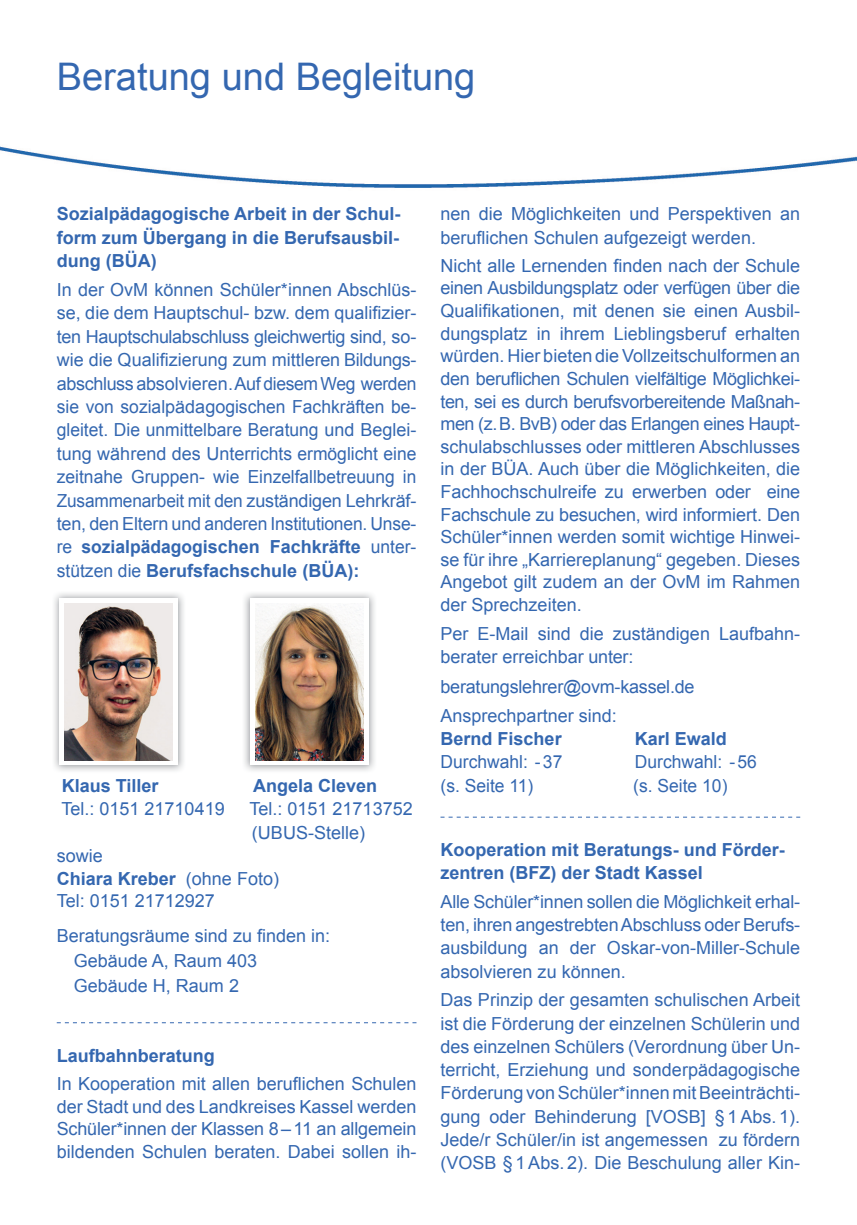
<style>
.page{position:relative;width:857px;height:1225px;background:#fff}
.page>*{position:absolute;margin:0;border:0;box-sizing:border-box;transform-origin:0 0}
.t1{font:38px "Arial";color:#3467b0}
.t2{font:18px/22.6px "Arial";color:#3467b0}
.t3{font:700 18px/23.4px "Arial";color:#3467b0;text-align:justify}
.s1{font-weight:700}
</style>
<div class="page">
<img style="left:0;top:146px;width:856px;height:42px">
<svg style="left:57px;top:1022px;width:359px;height:1px"></svg>
<img style="left:244px;top:593px;width:131px;height:178px">
<div style="left:250px;top:598px;width:118px;height:167px;background:#fff"></div>
<img style="left:255px;top:604px;width:108px;height:156px">
<img style="left:54px;top:593px;width:130px;height:178px">
<div style="left:60px;top:598px;width:118px;height:167px;background:#fff"></div>
<img style="left:65px;top:603px;width:108px;height:157px">
<svg style="left:440px;top:816px;width:359px;height:1px"></svg>
<h1 class="t1" style="left:57px;top:52px;width:420px">Beratung und Begleitung</h1>
<p class="t3" style="left:57px;top:203px;width:345px">Sozialpädagogische Arbeit in der Schul&shy;form zum Übergang in die Berufsausbil&shy;dung (BÜA)</p>
<p class="t2" style="left:57px;top:278px;width:361px;line-height:23.4px;text-align:justify">In der OvM können Schüler*innen Abschlüs&shy;se, die dem Hauptschul- bzw. dem qualifizier&shy;ten Hauptschulabschluss gleichwertig sind, so&shy;wie die Qualifizierung zum mittleren Bildungs&shy;abschluss absolvieren. Auf diesem Weg werden sie von sozialpädagogischen Fachkräften be&shy;gleitet. Die unmittelbare Beratung und Beglei&shy;tung während des Unterrichts ermöglicht eine zeitnahe Gruppen- wie Einzelfallbetreuung in Zusammenarbeit mit den zuständigen Lehrkräf&shy;ten, den Eltern und anderen Institutionen. Unse&shy;re <span class="s1">sozialpädagogischen Fachkräfte</span> unter&shy;stützen die <span class="s1">Berufsfachschule (BÜA):</span></p>
<p class="t3" style="left:62px;top:774px;width:98px">Klaus Tiller</p>
<p class="t3" style="left:253px;top:774px;width:126px">Angela Cleven</p>
<p class="t2" style="left:61px;top:798px;width:165px">Tel.: 0151 21710419</p>
<p class="t2" style="left:249px;top:797px;width:165px;line-height:23.4px">Tel.: 0151 21713752 (UBUS-Stelle)</p>
<p class="t2" style="left:57px;top:844px;width:224px">sowie<br><span class="s1">Chiara Kreber</span> (ohne Foto)<br>Tel: 0151 21712927</p>
<p class="t2" style="left:74px;top:923px;width:258px;line-height:25px;text-indent:-17px">Beratungsräume sind zu finden in:<br>Gebäude A, Raum 403<br>Gebäude H, Raum 2</p>
<p class="t3" style="left:57px;top:1044px;width:160px">Laufbahnberatung</p>
<p class="t2" style="left:57px;top:1072px;width:361px;text-align:justify">In Kooperation mit allen beruflichen Schulen der Stadt und des Landkreises Kassel werden Schüler*innen der Klassen 8–11 an allgemein bildenden Schulen beraten. Dabei sollen ih-</p>
<p class="t2" style="left:440px;top:202px;width:361px;line-height:23.4px">nen die Möglichkeiten und Perspektiven an beruflichen Schulen aufgezeigt werden.</p>
<p class="t2" style="left:440px;top:254px;width:361px;text-align:justify">Nicht alle Lernenden finden nach der Schule einen Ausbildungsplatz oder verfügen über die Qualifikationen, mit denen sie einen Ausbil&shy;dungsplatz in ihrem Lieblingsberuf erhalten würden. Hier bieten die Vollzeitschulformen an den beruflichen Schulen vielfältige Möglichkei&shy;ten, sei es durch berufsvorbereitende Maßnah&shy;men (z.B. BvB) oder das Erlangen eines Haupt&shy;schulabschlusses oder mittleren Abschlusses in der BÜA. Auch über die Möglichkeiten, die Fachhochschulreife zu erwerben oder eine Fachschule zu besuchen, wird informiert. Den Schüler*innen werden somit wichtige Hinwei&shy;se für ihre „Karriereplanung“ gegeben. Dieses Angebot gilt zudem an der OvM im Rahmen der Sprechzeiten.</p>
<p class="t2" style="left:440px;top:622px;width:361px;line-height:23.4px">Per E-Mail sind die zuständigen Laufbahn&shy;berater erreichbar unter:</p>
<p class="t2" style="left:440px;top:672px;width:255px;line-height:29px">beratungslehrer@ovm-kassel.de<br>Ansprechpartner sind:</p>
<p class="t3" style="left:440px;top:727px;width:123px">Bernd Fischer</p>
<p class="t3" style="left:634px;top:727px;width:94px">Karl Ewald</p>
<p class="t2" style="left:440px;top:751px;width:123px">Durchwahl: - 37</p>
<p class="t2" style="left:634px;top:751px;width:123px">Durchwahl: - 56</p>
<p class="t2" style="left:440px;top:774px;width:94px">(s. Seite 11)</p>
<p class="t2" style="left:633px;top:774px;width:96px">(s. Seite 10)</p>
<p class="t3" style="left:440px;top:838px;width:346px">Kooperation mit Beratungs- und Förder&shy;zentren (BFZ) der Stadt Kassel</p>
<p class="t2" style="left:440px;top:890px;width:361px;line-height:23.2px;text-align:justify">Alle Schüler*innen sollen die Möglichkeit erhal&shy;ten, ihren angestrebten Abschluss oder Berufs&shy;ausbildung an der Oskar-von-Miller-Schule absolvieren zu können.</p>
<p class="t2" style="left:440px;top:988px;width:361px;line-height:23.2px;text-align:justify">Das Prinzip der gesamten schulischen Arbeit ist die Förderung der einzelnen Schülerin und des einzelnen Schülers (Verordnung über Un&shy;terricht, Erziehung und sonderpädagogische Förderung von Schüler*innen mit Beeinträchti&shy;gung oder Behinderung [VOSB] § 1Abs. 1).<br>Jede/r Schüler/in ist angemessen zu fördern (VOSB § 1Abs. 2). Die Beschulung aller Kin-</p>
</div>
